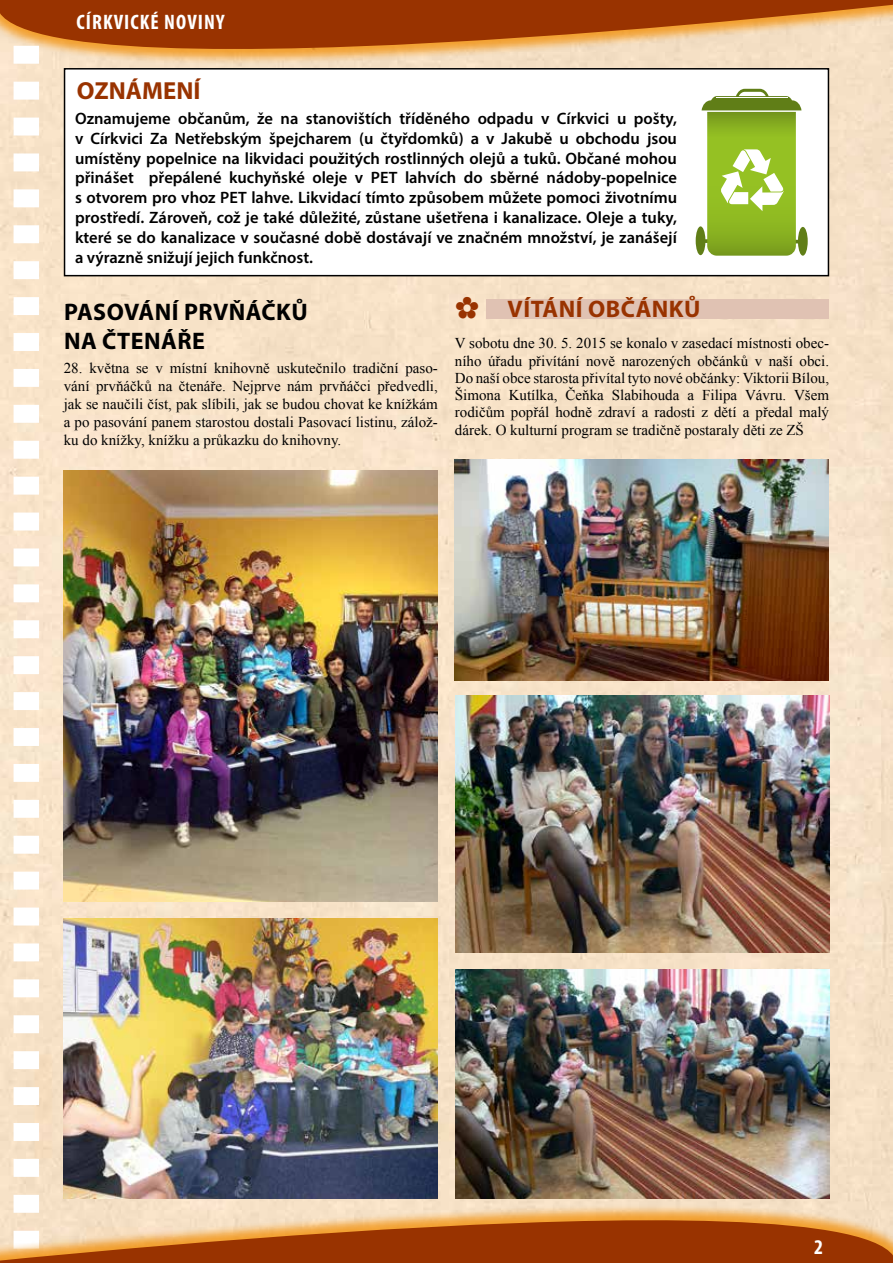
<style>
.page{position:relative;width:893px;height:1263px;background:#fff}
.page>*{position:absolute;margin:0;border:0;box-sizing:border-box;transform-origin:0 0}
.t1{font:700 24.75px "Myriad Pro";color:#930}
.t2{font:700 24px "Myriad Pro";letter-spacing:.02em;color:#000}
.t3{font:700 24px "Myriad Pro";letter-spacing:.02em;color:#930}
.t4{font:700 condensed 21px "Myriad Pro";letter-spacing:.05em;color:#fff}
.t5{font:600 16.5px/19.8px "Myriad Pro";color:#000;text-align:justify}
.t6{font:15px/17.2px "Times New Roman";color:#000;text-align:justify}
</style>
<div class="page">
<div style="left:0;top:109px;width:893px;height:1051px;background:#f7e2c8"></div>
<svg style="left:0;top:0;width:893px;height:109px;background:#c88555"></svg>
<svg style="left:14px;top:46px;width:25px;height:1114px"></svg>
<svg style="left:0;top:1160px;width:893px;height:103px;background:#cd8f61"></svg>
<div style="left:64px;top:68px;width:765px;height:208px;background:#fff;border:2px solid #000"></div>
<div style="left:486px;top:299px;width:343px;height:20px;background:#e0c2b3"></div>
<img style="left:455px;top:459px;width:374px;height:221px">
<img style="left:455px;top:969px;width:374px;height:229px">
<img style="left:64px;top:918px;width:374px;height:280px">
<svg style="left:696px;top:89px;width:112px;height:167px"></svg>
<hr style="left:716px;top:97px;width:72px;height:1px;background:#fff">
<img style="left:455px;top:696px;width:374px;height:256px">
<img style="left:64px;top:471px;width:374px;height:431px">
<svg style="left:456px;top:297px;width:22px;height:21px"></svg>
<h3 class="t4" style="left:77px;top:9px;width:149px">CÍRKVICKÉ NOVINY</h3>
<h1 class="t1" style="left:77px;top:75px;width:125px">OZNÁMENÍ</h1>
<p class="t5" style="left:75px;top:108px;width:603px">Oznamujeme občanům, že na stanovištích tříděného odpadu v Církvici u pošty, v Církvici Za Netřebským špejcharem (u čtyřdomků) a v Jakubě u obchodu jsou umístěny popelnice na likvidaci použitých rostlinných olejů a tuků. Občané mohou přinášet přepálené kuchyňské oleje v PET</p>
<p class="t5" style="left:405px;top:168px;width:274px">lahvích do sběrné nádoby-popelnice</p>
<p class="t5" style="left:75px;top:187px;width:603px;text-indent:176px">lahve. Likvidací tímto způsobem můžete pomoci životnímu prostředí. Zároveň, což je také důležité, zůstane ušetřena i kanalizace. Oleje a tuky, které se do kanalizace v současné době dostávají ve značném množství, je zanášejí a výrazně snižují jejich funkčnost.</p>
<p class="t5" style="left:75px;top:187px;width:155px">s otvorem pro vhoz PET</p>
<h2 class="t2" style="left:64px;top:296px;width:59px">PASOVÁNÍ</h2>
<h2 class="t2" style="left:184px;top:296px;width:125px">PRVŇÁČKŮ</h2>
<h2 class="t2" style="left:64px;top:325px;width:69px">NA ČTENÁŘE</h2>
<p class="t6" style="left:64px;top:358px;width:376px;line-height:18px">28. května se v místní knihovně uskutečnilo tradiční paso&shy;vání prvňáčků na čtenáře. Nejprve nám prvňáčci předvedli, jak se naučili číst, pak slíbili, jak se budou chovat ke knížkám a po pasování panem starostou dostali Pasovací listinu, zálož&shy;ku do knížky, knížku a průkazku do knihovny.</p>
<h2 class="t3" style="left:508px;top:293px;width:29px">VÍTÁNÍ</h2>
<h2 class="t3" style="left:588px;top:293px;width:114px">OBČÁN KŮ</h2>
<p class="t6" style="left:455px;top:334px;width:376px">V sobotu dne 30. 5. 2015 se konalo v zasedací místnosti obec&shy;ního úřadu přivítání nově narozených občánků v naší obci.<br>Do naší obce starosta přivítal tyto nové občánky: Viktorii Bílou, Šimona Kutílka, Čeňka Slabihouda a Filipa Vávru. Všem rodičům popřál hodně zdraví a radosti z dětí a předal malý dárek. O kulturní program se tradičně postaraly děti ze ZŠ</p>
<h3 class="t4" style="left:814px;top:1234px;width:10px">2</h3>
</div>
